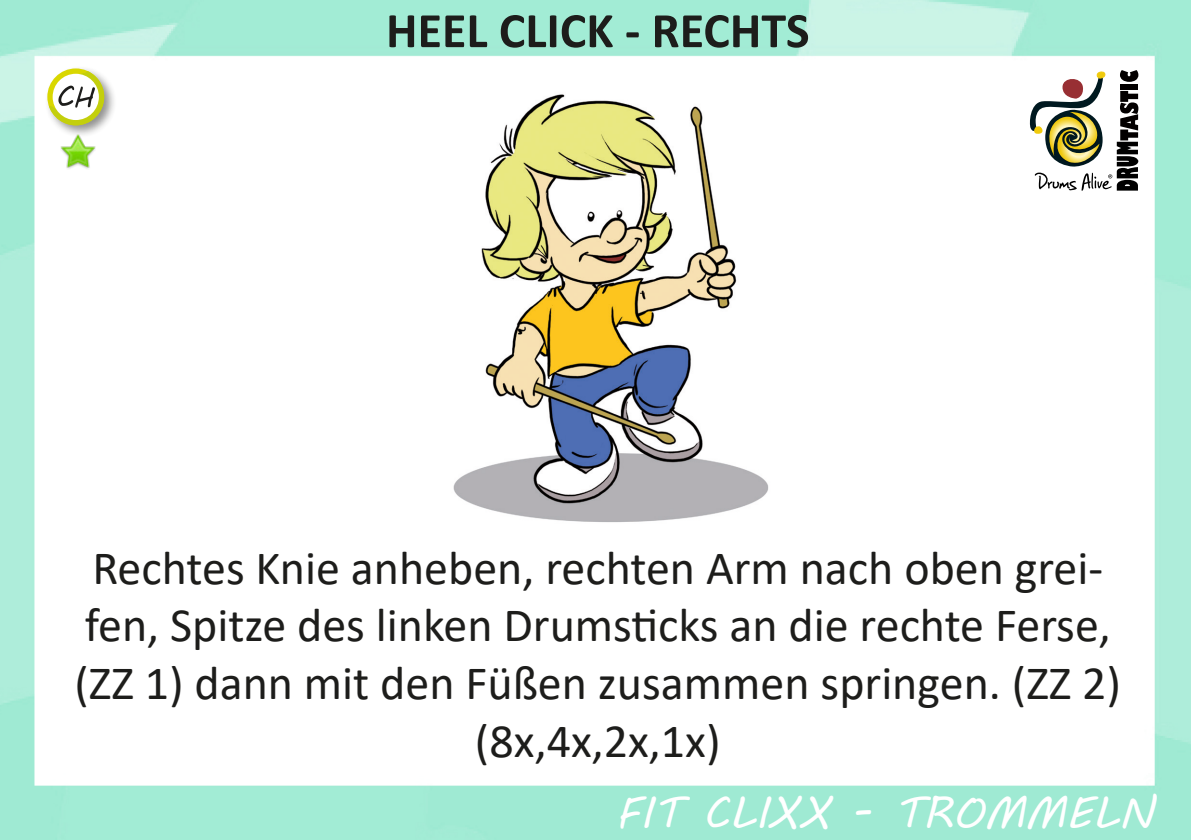
<style>
.page{position:relative;width:1191px;height:840px;background:#fff}
.page>*{position:absolute;margin:0;border:0;box-sizing:border-box;transform-origin:0 0}
.t1{font:700 50px "Calibri";color:#1d1d1b}
.t2{font:48px/57.6px "Calibri";color:#1d1d1b;text-align:center}
.t3{font:44px "MV Boli";color:#fff}
</style>
<div class="page">
<img style="left:0;top:0;width:1191px;height:839px">
<svg style="left:1026px;top:68px;width:115px;height:124px"></svg>
<div style="left:44px;top:66px;width:73px;height:72px;background:#1d1d1b;opacity:.48"></div>
<svg style="left:47px;top:68px;width:57px;height:57px"></svg>
<svg style="left:49px;top:71px;width:55px;height:54px"></svg>
<img style="left:415px;top:68px;width:380px;height:463px">
<img style="left:60px;top:134px;width:35px;height:35px">
<p class="t1" style="left:386px;top:-5px;width:425px">HEEL CLICK - RECHTS</p>
<p class="t2" style="left:74px;top:537px;width:1048px">Rechtes Knie anheben, rechten Arm nach oben grei&shy;fen, Spitze des linken Drumsticks an die rechte Ferse, (ZZ 1) dann mit den Füßen zusammen springen. (ZZ 2) (8x,4x,2x,1x)</p>
<p class="t3" style="left:615px;top:782px;width:539px">FIT CLIXX - TROMMELN</p>
</div>
